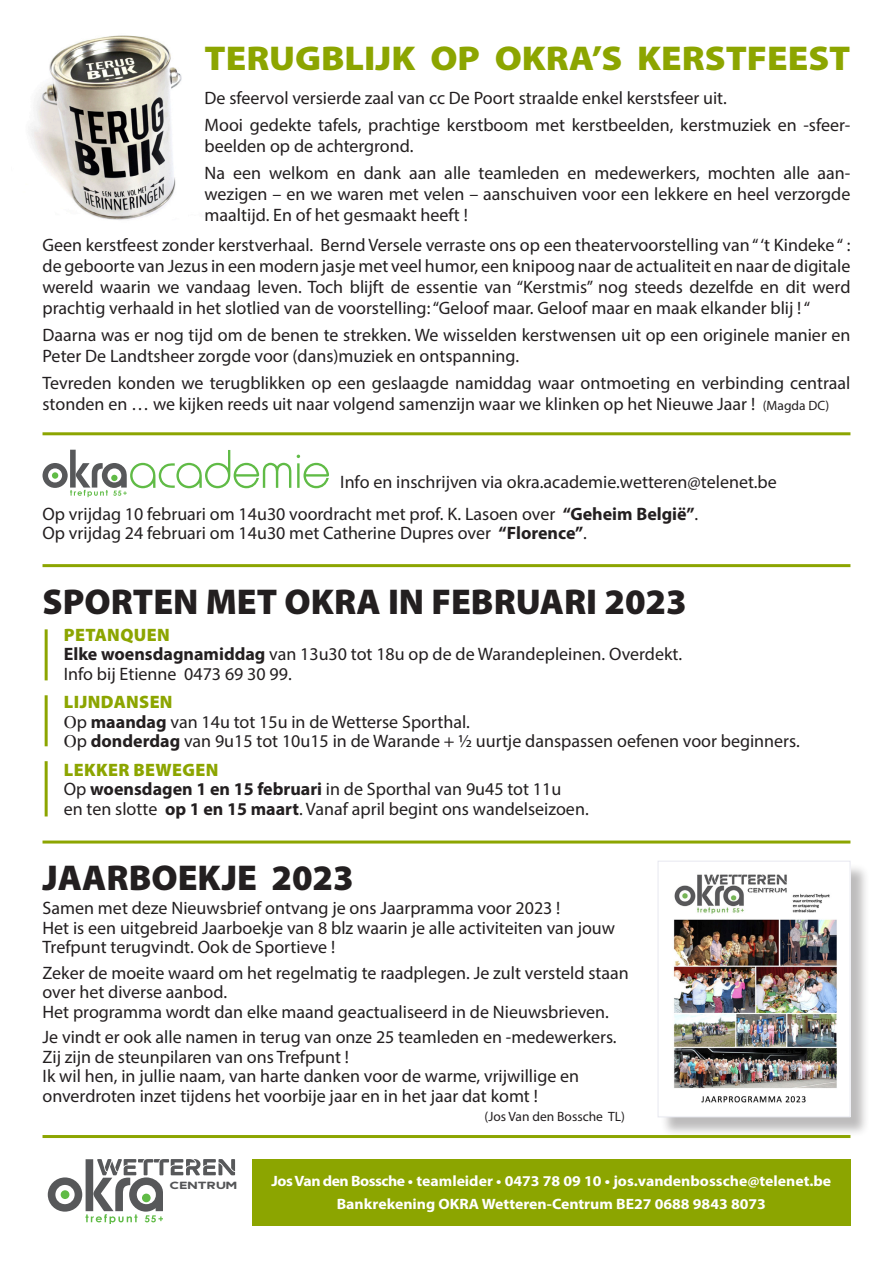
<style>
.page{position:relative;width:893px;height:1263px;background:#fff}
.page>*{position:absolute;margin:0;border:0;box-sizing:border-box;transform-origin:0 0}
.t1{font:900 36px "Myriad Pro";color:#231f20}
.t2{font:900 34.5px "Myriad Pro";color:#8ca500;scale:1.08 1}
.t3{font:18px/21px "Myriad Pro";color:#231f20}
.t4{font:900 18px "Myriad Pro";letter-spacing:.02em;color:#8ca500}
.t5{font:700 15px "Myriad Pro";color:#fff;scale:1.05 1}
.t6{font:13.5px "Myriad Pro";color:#231f20}
.t7{font:10.5px "Wetteren Solid";letter-spacing:-.005em;color:#545557;scale:1.33 1}
.s1{font-size:13.5px}
.s2{font-weight:700}
</style>
<div class="page">
<div style="left:252px;top:1159px;width:598px;height:66px;background:#8ca500"></div>
<svg style="left:47px;top:1159px;width:188px;height:65px"></svg>
<img style="left:30px;top:35px;width:152px;height:185px">
<hr style="left:43px;top:432px;width:807px;height:3px;background:#8ca500">
<svg style="left:297px;top:455px;width:32px;height:33px"></svg>
<svg style="left:43px;top:450px;width:248px;height:47px"></svg>
<hr style="left:43px;top:564px;width:807px;height:3px;background:#8ca500">
<hr style="left:45px;top:629px;width:3px;height:51px;background:#8ca500">
<hr style="left:45px;top:761px;width:3px;height:55px;background:#8ca500">
<hr style="left:45px;top:695px;width:3px;height:51px;background:#8ca500">
<hr style="left:43px;top:840px;width:807px;height:3px;background:#8ca500">
<hr style="left:43px;top:1135px;width:807px;height:3px;background:#8ca500">
<div style="left:660px;top:863px;width:210px;height:274px;background:#231f20;opacity:.3"></div>
<img style="left:660px;top:863px;width:188px;height:252px">
<div style="left:658px;top:861px;width:192px;height:256px;border:1px solid #e7e8f0"></div>
<p class="t2" style="left:205px;top:38px;width:600px">TERUGBLIJK OP OKRA’S KERSTFEEST</p>
<p class="t3" style="left:205px;top:87px;width:524px">De sfeervol versierde zaal van cc De Poort straalde enkel kerstsfeer uit.</p>
<p class="t3" style="left:205px;top:114px;width:646px">Mooi gedekte tafels, prachtige kerstboom met kerstbeelden, kerstmuziek en -sfeer&shy;beelden op de achtergrond.</p>
<p class="t3" style="left:205px;top:162px;width:647px">Na een welkom en dank aan alle teamleden en medewerkers, mochten alle aan-</p>
<p class="t3" style="left:205px;top:183px;width:647px">wezigen – en we waren met velen – aanschuiven voor een lekkere en heel verzorgde maaltijd. En of het gesmaakt heeft !</p>
<p class="t3" style="left:43px;top:234px;width:809px;text-align:justify">Geen kerstfeest zonder kerstverhaal. Bernd Versele verraste ons op een theatervoorstelling van “ ‘t Kindeke “ : de geboorte van Jezus in een modern jasje met veel humor, een knipoog naar de actualiteit en naar de digitale wereld waarin we vandaag leven. Toch blijft de essentie van “Kerstmis” nog steeds dezelfde en dit werd prachtig verhaald in het slotlied van de voorstelling: “Geloof maar. Geloof maar en maak elkander blij ! “</p>
<p class="t3" style="left:43px;top:324px;width:809px">Daarna was er nog tijd om de benen te strekken. We wisselden kerstwensen uit op een originele manier en<br>Peter De Landtsheer zorgde voor (dans)muziek en ontspanning.</p>
<p class="t3" style="left:43px;top:372px;width:809px">Tevreden konden we terugblikken op een geslaagde namiddag waar ontmoeting en verbinding centraal stonden en … we kijken reeds uit naar volgend samenzijn waar we klinken op het Nieuwe Jaar ! <span class="s1">(Magda DC)</span></p>
<p class="t3" style="left:340px;top:471px;width:438px">Info en inschrijven via okra.academie.wetteren@telenet.be</p>
<p class="t3" style="left:43px;top:503px;width:657px">Op vrijdag 10 februari om 14u30 voordracht met prof. K. Lasoen over <span class="s2">“Geheim België”</span>.</p>
<p class="t3" style="left:43px;top:522px;width:546px">Op vrijdag 24 februari om 14u30 met Catherine Dupres over <span class="s2">“Florence”</span>.</p>
<p class="t1" style="left:43px;top:581px;width:646px">SPORTEN MET OKRA IN FEBRUARI 2023</p>
<p class="t4" style="left:64px;top:624px;width:107px">PETANQUEN</p>
<p class="t3" style="left:64px;top:643px;width:620px"><span class="s2">Elke woensdagnamiddag</span> van 13u30 tot 18u op de de Warandepleinen. Overdekt.</p>
<p class="t3" style="left:64px;top:663px;width:229px">Info bij Etienne 0473 69 30 99.</p>
<p class="t4" style="left:64px;top:692px;width:110px">LIJNDANSEN</p>
<p class="t3" style="left:77px;top:711px;width:395px">p <span class="s2">maandag</span> van 14u tot 15u in de Wetterse Sporthal.</p>
<p class="t3" style="left:77px;top:730px;width:724px">p <span class="s2">donderdag</span> van 9u15 tot 10u15 in de Warande + ½ uurtje danspassen oefenen voor beginners.</p>
<p class="t4" style="left:64px;top:759px;width:156px">LEKKER BEWEGEN</p>
<p class="t3" style="left:64px;top:778px;width:499px">Op <span class="s2">woensdagen 1 en 15 februari</span> in de Sporthal van 9u45 tot 11u</p>
<p class="t3" style="left:64px;top:798px;width:526px">en ten slotte <span class="s2">op 1 en 15 maart</span>. Vanaf april begint ons wandelseizoen.</p>
<p class="t1" style="left:43px;top:858px;width:313px">JAARBOEKJE 2023</p>
<p class="t3" style="left:43px;top:897px;width:519px">Samen met deze Nieuwsbrief ontvang je ons Jaarpramma voor 2023 !</p>
<p class="t3" style="left:43px;top:917px;width:574px;line-height:19.5px">Het is een uitgebreid Jaarboekje van 8 blz waarin je alle activiteiten van jouw<br>Trefpunt terugvindt. Ook de Sportieve !</p>
<p class="t3" style="left:43px;top:962px;width:588px;line-height:19.5px">Zeker de moeite waard om het regelmatig te raadplegen. Je zult versteld staan over het diverse aanbod.</p>
<p class="t3" style="left:43px;top:1001px;width:568px">Het programma wordt dan elke maand geactualiseerd in de Nieuwsbrieven.</p>
<p class="t3" style="left:43px;top:1026px;width:576px">Je vindt er ook alle namen in terug van onze 25 teamleden en -medewerkers.</p>
<p class="t3" style="left:43px;top:1046px;width:308px">Zij zijn de steunpilaren van ons Trefpunt !</p>
<p class="t3" style="left:43px;top:1066px;width:538px;line-height:19.5px">Ik wil hen, in jullie naam, van harte danken voor de warme, vrijwillige en onverdroten inzet tijdens het voorbije jaar en in het jaar dat komt !</p>
<p class="t6" style="left:484px;top:1108px;width:142px">(Jos Van den Bossche TL)</p>
<p class="t7" style="left:170px;top:1178px;width:52px">CENTRUM</p>
<p class="t5" style="left:272px;top:1172px;width:535px">Jos Van den Bossche • teamleider • 0473 78 09 10 • jos.vandenbossche@telenet.be</p>
<p class="t5" style="left:337px;top:1194px;width:410px">Bankrekening OKRA Wetteren-Centrum BE27 0688 9843 8073</p>
</div>
